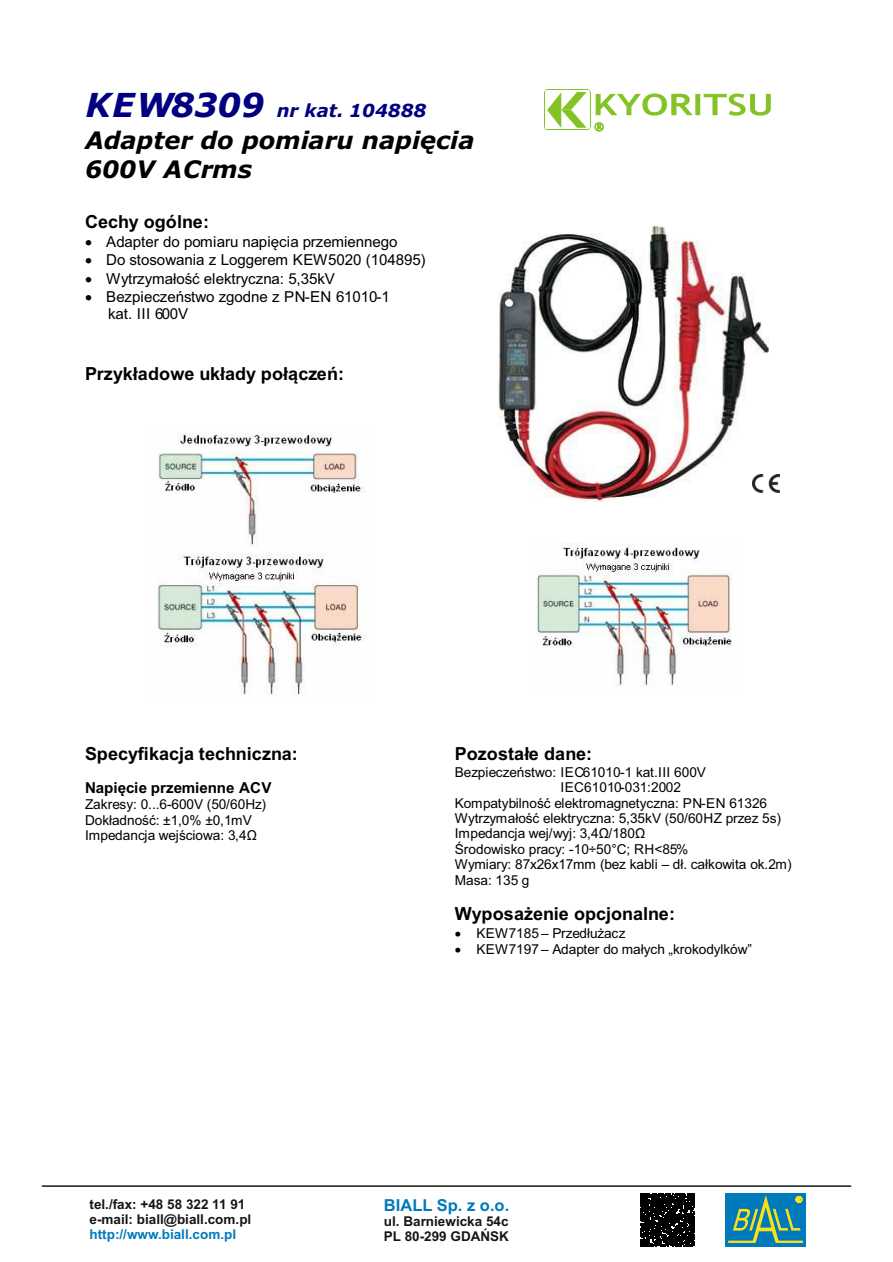
<style>
.page{position:relative;width:893px;height:1262px;background:#fff}
.page>*{position:absolute;margin:0;border:0;box-sizing:border-box;transform-origin:0 0}
.t1{font:italic 700 24.15px/29.1px "Verdana";color:#000}
.t2{font:700 18px "Arial";color:#000}
.t3{font:italic 700 18px "Verdana";letter-spacing:.005em;color:#000080}
.t4{font:700 16.5px "Arial";color:#007abb}
.t5{font:15.15px/17.2px "Arial";letter-spacing:-.01em;color:#000}
.t6{font:700 15.15px "Arial";color:#000}
.t7{font:13.65px/15.5px "Arial";color:#000}
.t8{font:700 13.5px/15.1px "Arial";color:#151616}
.t9{font:700 13.5px "Arial";color:#007abb}
.s1{font-size:33.15px}
</style>
<div class="page">
<img style="left:157px;top:433px;width:209px;height:262px">
<img style="left:497px;top:225px;width:271px;height:277px">
<img style="left:536px;top:543px;width:196px;height:144px">
<img style="left:752px;top:474px;width:27px;height:19px">
<svg style="left:544px;top:89px;width:226px;height:42px"></svg>
<hr style="left:42px;top:1185px;width:808px;height:1px;background:#151616">
<div style="left:725px;top:1193px;width:81px;height:54px;background:#007abb"></div>
<svg style="left:728px;top:1195px;width:75px;height:47px"></svg>
<div style="left:641px;top:1193px;width:53px;height:53px;background:#000"></div>
<h2 class="t3" style="left:86px;top:103px;width:342px"><span class="s1">KEW8309</span> nr kat. 104888</h2>
<h1 class="t1" style="left:85px;top:127px;width:391px">Adapter do pomiaru napięcia<br>600V ACrms</h1>
<h2 class="t2" style="left:85px;top:215px;width:126px">Cechy ogólne:</h2>
<p class="t5" style="left:85px;top:234px;width:314px">• Adapter do pomiaru napięcia przemiennego</p>
<p class="t5" style="left:85px;top:253px;width:342px">• Do stosowania z Loggerem KEW5020 (104895)</p>
<p class="t5" style="left:85px;top:271px;width:251px">• Wytrzymałość elektryczna: 5,35kV</p>
<p class="t5" style="left:108px;top:289px;width:283px;text-indent:-23px">• Bezpieczeństwo zgodne z PN-EN 61010-1 kat. III 600V</p>
<h2 class="t2" style="left:85px;top:367px;width:260px">Przykładowe układy połączeń:</h2>
<h2 class="t2" style="left:85px;top:746px;width:214px">Specyfikacja techniczna:</h2>
<p class="t6" style="left:85px;top:782px;width:188px">Napięcie przemienne ACV</p>
<p class="t7" style="left:85px;top:798px;width:182px">Zakresy: 0...6-600V (50/60Hz)<br>Dokładność: ±1,0% ±0,1mV<br>Impedancja wejściowa: 3,4Ω</p>
<h2 class="t2" style="left:455px;top:746px;width:139px">Pozostałe dane:</h2>
<p class="t7" style="left:455px;top:765px;width:253px">Bezpieczeństwo: IEC61010-1 kat.III 600V</p>
<p class="t7" style="left:560px;top:780px;width:122px">IEC61010-031:2002</p>
<p class="t7" style="left:455px;top:796px;width:314px">Kompatybilność elektromagnetyczna: PN-EN 61326</p>
<p class="t7" style="left:455px;top:811px;width:328px">Wytrzymałość elektryczna: 5,35kV (50/60HZ przez 5s)</p>
<p class="t7" style="left:455px;top:827px;width:192px">Impedancja wej/wyj: 3,4Ω/180Ω</p>
<p class="t7" style="left:455px;top:842px;width:235px">Środowisko pracy: -10÷50°C; RH&lt;85%</p>
<p class="t7" style="left:455px;top:858px;width:338px">Wymiary: 87x26x17mm (bez kabli – dł. całkowita ok.2m)</p>
<p class="t7" style="left:455px;top:874px;width:76px">Masa: 135 g</p>
<h2 class="t2" style="left:455px;top:907px;width:222px">Wyposażenie opcjonalne:</h2>
<p class="t7" style="left:455px;top:926px;width:172px">• KEW7185 – Przedłużacz</p>
<p class="t7" style="left:455px;top:942px;width:298px">• KEW7197 – Adapter do małych „krokodylków”</p>
<p class="t8" style="left:89px;top:1197px;width:163px">tel./fax: +48 58 322 11 91 e-mail: biall@biall.com.pl</p>
<p class="t9" style="left:89px;top:1228px;width:148px">http://www.biall.com.pl</p>
<p class="t4" style="left:384px;top:1198px;width:127px">BIALL Sp. z o.o.</p>
<p class="t8" style="left:384px;top:1215px;width:127px">ul. Barniewicka 54c<br>PL 80-299 GDAŃSK</p>
</div>
